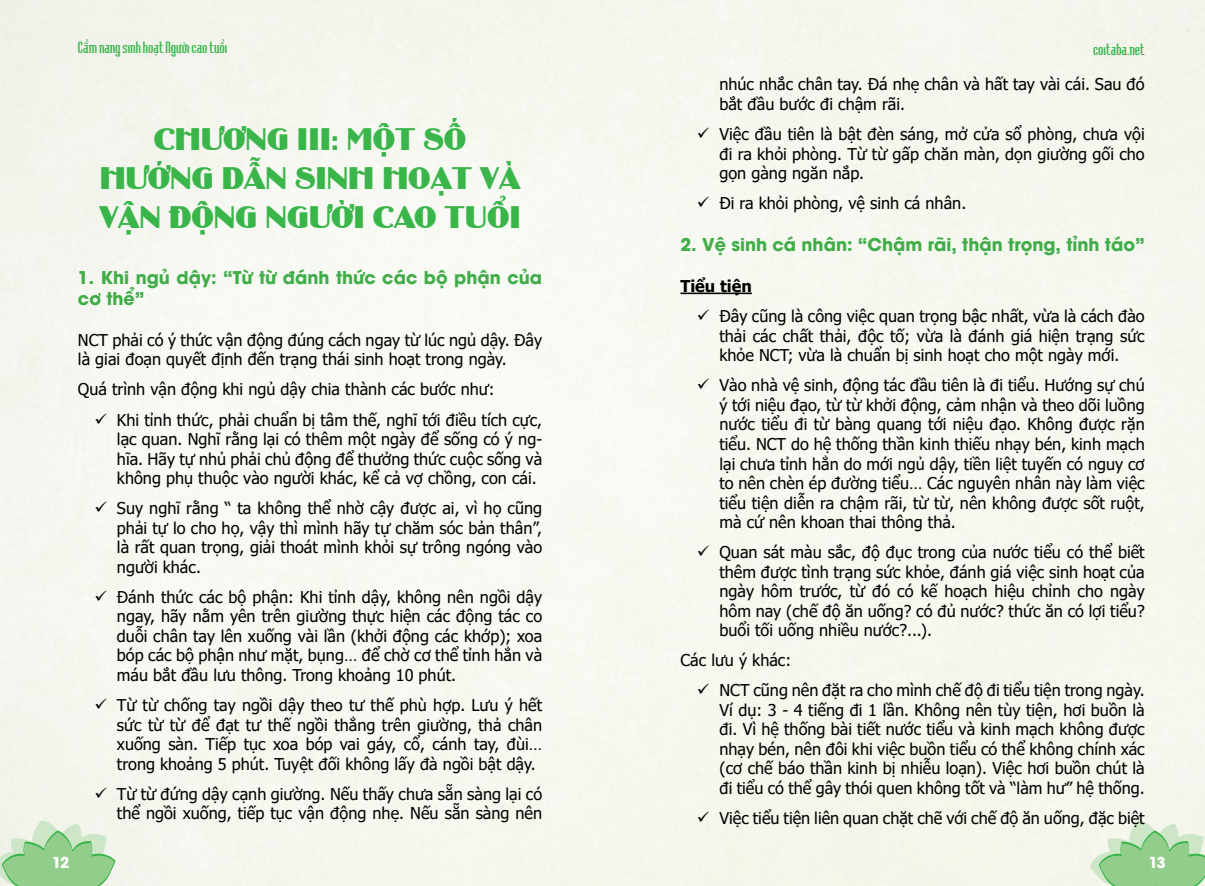
<style>
.page{position:relative;width:1205px;height:886px;background:#fff}
.page>*{position:absolute;margin:0;border:0;box-sizing:border-box;transform-origin:0 0}
.t1{font:32.5px/39px "UVN Binh Duong";color:#39b54a;text-align:center}
.t2{font:700 17.5px/21px "UTM Avo";color:#41ad49}
.t3{font:16.25px/19.5px "Tahoma";color:#000;text-align:justify}
.t4{font:700 16.25px "Tahoma";color:#000}
.t5{font:15px "UVN Hai Ba Trung";color:#39b54a}
.t6{font:700 15px "UTM Avo";color:#fff}
</style>
<div class="page">
<svg style="left:0;top:820px;width:115px;height:66px;background:#b2daad"></svg>
<svg style="left:1090px;top:820px;width:115px;height:66px;background:#b4dbae"></svg>
<hr style="left:680px;top:293px;width:72px;height:1px;background:#000">
<svg style="left:96px;top:413px;width:11px;height:10px"></svg>
<svg style="left:96px;top:501px;width:11px;height:11px"></svg>
<svg style="left:96px;top:590px;width:11px;height:11px"></svg>
<svg style="left:96px;top:698px;width:11px;height:11px"></svg>
<svg style="left:96px;top:787px;width:11px;height:10px"></svg>
<svg style="left:698px;top:127px;width:11px;height:11px"></svg>
<svg style="left:698px;top:197px;width:11px;height:10px"></svg>
<svg style="left:698px;top:310px;width:11px;height:10px"></svg>
<svg style="left:698px;top:379px;width:11px;height:10px"></svg>
<svg style="left:698px;top:545px;width:11px;height:11px"></svg>
<svg style="left:698px;top:684px;width:11px;height:10px"></svg>
<svg style="left:698px;top:811px;width:11px;height:11px"></svg>
<p class="t5" style="left:78px;top:36px;width:151px">Cẩm nang sinh hoạt Người cao tuổi</p>
<p class="t5" style="left:1093px;top:38px;width:53px">coitaba.net</p>
<h1 class="t1" style="left:99px;top:118px;width:423px">CHƯƠNG III: MỘT SỐ<br>HƯỚNG DẪN SINH HOẠT VÀ<br>VẬN ĐỘNG NGƯỜI CAO TUỔI</h1>
<p class="t2" style="left:78px;top:265px;width:466px">1. Khi ngủ dậy: “Từ từ đánh thức các bộ phận của cơ thể”</p>
<p class="t3" style="left:78px;top:331px;width:466px">NCT phải có ý thức vận động đúng cách ngay từ lúc ngủ dậy. Đây là giai đoạn quyết định đến trạng thái sinh hoạt trong ngày.</p>
<p class="t3" style="left:117px;top:375px;width:427px;line-height:30.1px;text-indent:-39px">Quá trình vận động khi ngủ dậy chia thành các bước như:<br>Khi tỉnh thức, phải chuẩn bị tâm thế, nghĩ tới điều tích cực,</p>
<p class="t3" style="left:117px;top:430px;width:427px">lạc quan. Nghĩ rằng lại có thêm một ngày để sống có ý ng&shy;hĩa. Hãy tự nhủ phải chủ động để thưởng thức cuộc sống và không phụ thuộc vào người khác, kể cả vợ chồng, con cái.</p>
<p class="t3" style="left:117px;top:499px;width:427px">Suy nghĩ rằng “ ta không thể nhờ cậy được ai, vì họ cũng phải tự lo cho họ, vậy thì mình hãy tự chăm sóc bản thân”, là rất quan trọng, giải thoát mình khỏi sự trông ngóng vào người khác.</p>
<p class="t3" style="left:117px;top:588px;width:427px">Đánh thức các bộ phận: Khi tỉnh dậy, không nên ngồi dậy ngay, hãy nằm yên trên giường thực hiện các động tác co duỗi chân tay lên xuống vài lần (khởi động các khớp); xoa bóp các bộ phận như mặt, bụng… để chờ cơ thể tỉnh hẳn và máu bắt đầu lưu thông. Trong khoảng 10 phút.</p>
<p class="t3" style="left:117px;top:696px;width:427px">Từ từ chống tay ngồi dậy theo tư thế phù hợp. Lưu ý hết sức từ từ để đạt tư thế ngồi thẳng trên giường, thả chân xuống sàn. Tiếp tục xoa bóp vai gáy, cổ, cánh tay, đùi… trong khoảng 5 phút. Tuyệt đối không lấy đà ngồi bật dậy.</p>
<p class="t3" style="left:117px;top:785px;width:427px">Từ từ đứng dậy cạnh giường. Nếu thấy chưa sẵn sàng lại có thể ngồi xuống, tiếp tục vận động nhẹ. Nếu sẵn sàng nên</p>
<p class="t3" style="left:719px;top:76px;width:427px">nhúc nhắc chân tay. Đá nhẹ chân và hất tay vài cái. Sau đó bắt đầu bước đi chậm rãi.</p>
<p class="t3" style="left:719px;top:125px;width:427px">Việc đầu tiên là bật đèn sáng, mở cửa sổ phòng, chưa vội đi ra khỏi phòng. Từ từ gấp chăn màn, dọn giường gối cho gọn gàng ngăn nắp.</p>
<p class="t3" style="left:719px;top:194px;width:248px">Đi ra khỏi phòng, vệ sinh cá nhân.</p>
<p class="t2" style="left:680px;top:233px;width:466px">2. Vệ sinh cá nhân: “Chậm rãi, thận trọng, tỉnh táo”</p>
<p class="t4" style="left:680px;top:275px;width:73px">Tiểu tiện</p>
<p class="t3" style="left:719px;top:308px;width:427px">Đây cũng là công việc quan trọng bậc nhất, vừa là cách đào thải các chất thải, độc tố; vừa là đánh giá hiện trạng sức khỏe NCT; vừa là chuẩn bị sinh hoạt cho một ngày mới.</p>
<p class="t3" style="left:719px;top:377px;width:427px">Vào nhà vệ sinh, động tác đầu tiên là đi tiểu. Hướng sự chú ý tới niệu đạo, từ từ khởi động, cảm nhận và theo dõi luồng nước tiểu đi từ bàng quang tới niệu đạo. Không được rặn tiểu. NCT do hệ thống thần kinh thiếu nhạy bén, kinh mạch lại chưa tỉnh hẳn do mới ngủ dậy, tiền liệt tuyến có nguy cơ to nên chèn ép đường tiểu… Các nguyên nhân này làm việc tiểu tiện diễn ra chậm rãi, từ từ, nên không được sốt ruột, mà cứ nên khoan thai thông thả.</p>
<p class="t3" style="left:719px;top:543px;width:427px">Quan sát màu sắc, độ đục trong của nước tiểu có thể biết thêm được tình trạng sức khỏe, đánh giá việc sinh hoạt của ngày hôm trước, từ đó có kế hoạch hiệu chỉnh cho ngày hôm nay (chế độ ăn uống? có đủ nước? thức ăn có lợi tiểu? buổi tối uống nhiều nước?...).</p>
<p class="t3" style="left:719px;top:646px;width:427px;line-height:30.1px;text-indent:-39px">Các lưu ý khác:<br>NCT cũng nên đặt ra cho mình chế độ đi tiểu tiện trong ngày.</p>
<p class="t3" style="left:719px;top:701px;width:427px">Ví dụ: 3 - 4 tiếng đi 1 lần. Không nên tùy tiện, hơi buồn là đi. Vì hệ thống bài tiết nước tiểu và kinh mạch không được nhạy bén, nên đôi khi việc buồn tiểu có thể không chính xác (cơ chế báo thần kinh bị nhiễu loạn). Việc hơi buồn chút là đi tiểu có thể gây thói quen không tốt và “làm hư” hệ thống.</p>
<p class="t3" style="left:719px;top:809px;width:427px">Việc tiểu tiện liên quan chặt chẽ với chế độ ăn uống, đặc biệt</p>
<p class="t6" style="left:52px;top:849px;width:19px">12</p>
<p class="t6" style="left:1148px;top:849px;width:19px">13</p>
</div>
